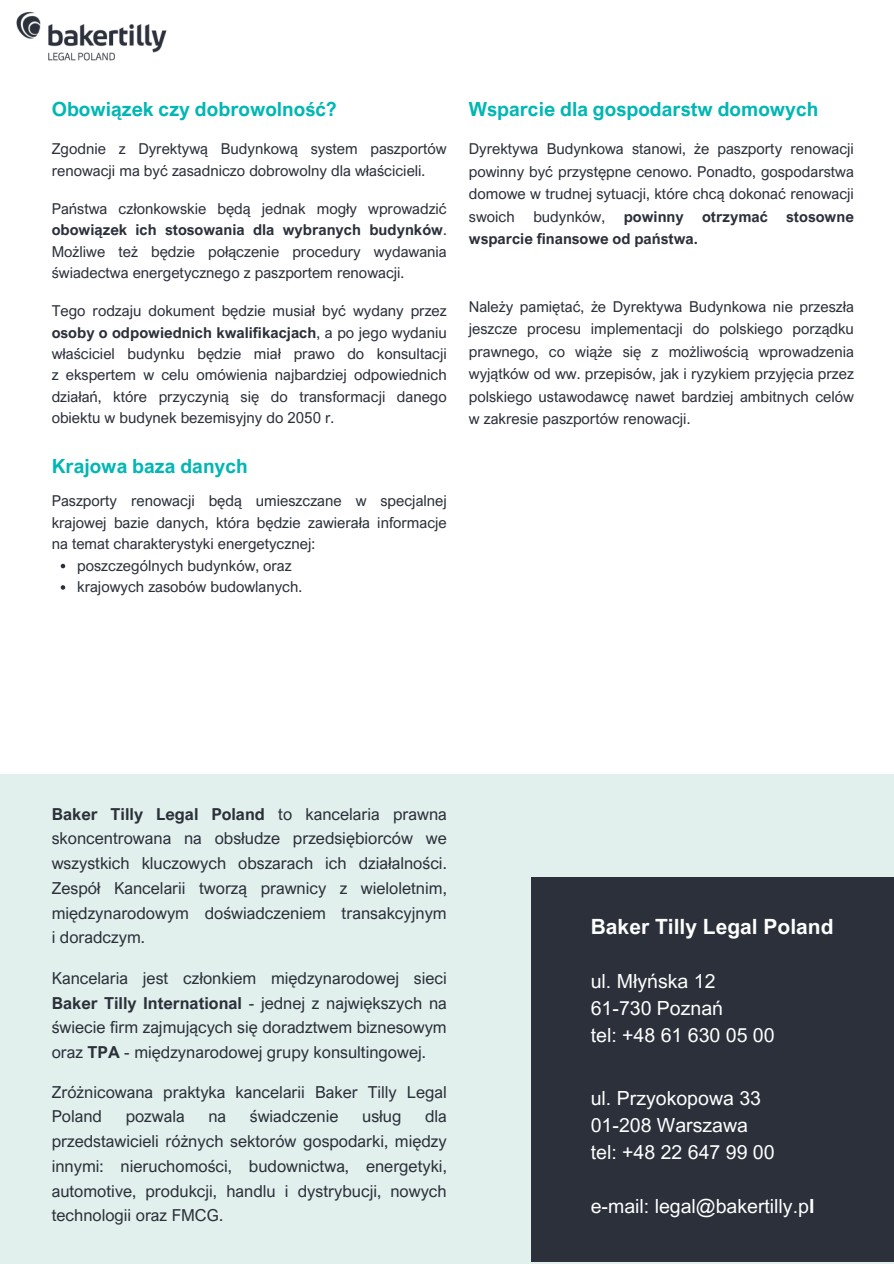
<style>
.page{position:relative;width:894px;height:1264px;background:#fff}
.page>*{position:absolute;margin:0;border:0;box-sizing:border-box;transform-origin:0 0}
.t1{font:700 21px "Arial MT Pro";color:#fff}
.t2{font:19.5px/27px "Arial MT Pro";color:#fff}
.t3{font:700 19.5px "Arial Nova";color:#00b7b3}
.t4{font:16.5px/24.8px "Arial Nova";color:#2b303a;text-align:justify}
.t5{font:15px/21.3px "Arial Nova";color:#2b303a;text-align:justify}
.s1{font-weight:700}
</style>
<div class="page">
<img style="left:16px;top:11px;width:151px;height:50px">
<div style="left:0;top:774px;width:893px;height:489px;background:#e1f0ed"></div>
<div style="left:530px;top:877px;width:363px;height:384px;background:#2b303a"></div>
<svg style="left:61px;top:564px;width:4px;height:4px"></svg>
<svg style="left:61px;top:585px;width:4px;height:4px"></svg>
<p class="t3" style="left:52px;top:97px;width:286px">Obowiązek czy dobrowolność?</p>
<h1 class="t5" style="left:52px;top:138px;width:396px">Zgodnie z Dyrektywą Budynkową system paszportów renowacji ma być zasadniczo dobrowolny dla właścicieli.</h1>
<p class="t5" style="left:52px;top:197px;width:396px">Państwa członkowskie będą jednak mogły wprowadzić <span class="s1">obowiązek ich stosowania dla wybranych budynków</span>.<br>Możliwe też będzie połączenie procedury wydawania świadectwa energetycznego z paszportem renowacji.</p>
<p class="t5" style="left:52px;top:300px;width:396px">Tego rodzaju dokument będzie musiał być wydany przez <span class="s1">osoby o odpowiednich kwalifikacjach</span>, a po jego wydaniu właściciel budynku będzie miał prawo do konsultacji z ekspertem w celu omówienia najbardziej odpowiednich działań, które przyczynią się do transformacji danego obiektu w budynek bezemisyjny do 2050 r.</p>
<p class="t3" style="left:52px;top:453px;width:197px">Krajowa baza danych</p>
<h1 class="t5" style="left:52px;top:490px;width:396px">Paszporty renowacji będą umieszczane w specjalnej krajowej bazie danych, która będzie zawierała informacje na temat charakterystyki energetycznej:</h1>
<p class="t5" style="left:77px;top:554px;width:216px">poszczególnych budynków, oraz</p>
<p class="t5" style="left:77px;top:575px;width:226px">krajowych zasobów budowlanych.</p>
<h1 class="t3" style="left:468px;top:97px;width:351px">Wsparcie dla gospodarstw domowych</h1>
<h2 class="t5" style="left:468px;top:137px;width:386px;line-height:22.5px">Dyrektywa Budynkowa stanowi, że paszporty renowacji powinny być przystępne cenowo. Ponadto, gospodarstwa domowe w trudnej sytuacji, które chcą dokonać renowacji swoich budynków, <span class="s1">powinny otrzymać stosowne wsparcie finansowe od państwa.</span></h2>
<h2 class="t5" style="left:468px;top:295px;width:386px;line-height:22.5px">Należy pamiętać, że Dyrektywa Budynkowa nie przeszła jeszcze procesu implementacji do polskiego porządku prawnego, co wiąże się z możliwością wprowadzenia wyjątków od ww. przepisów, jak i ryzykiem przyjęcia przez polskiego ustawodawcę nawet bardziej ambitnych celów w zakresie paszportów renowacji.</h2>
<p class="t4" style="left:52px;top:801px;width:396px"><span class="s1">Baker Tilly Legal Poland</span> to kancelaria prawna skoncentrowana na obsłudze przedsiębiorców we wszystkich kluczowych obszarach ich działalności.<br>Zespół Kancelarii tworzą prawnicy z wieloletnim, międzynarodowym doświadczeniem transakcyjnym i doradczym.</p>
<h1 class="t4" style="left:52px;top:965px;width:396px">Kancelaria jest członkiem międzynarodowej sieci <span class="s1">Baker Tilly International</span> - jednej z największych na świecie firm zajmujących się doradztwem biznesowym oraz <span class="s1">TPA</span> - międzynarodowej grupy konsultingowej.</h1>
<p class="t4" style="left:52px;top:1079px;width:396px">Zróżnicowana praktyka kancelarii Baker Tilly Legal<br>Poland</p>
<p class="t4" style="left:126px;top:1103px;width:61px">pozwala</p>
<p class="t4" style="left:208px;top:1103px;width:19px">na</p>
<p class="t4" style="left:250px;top:1103px;width:90px">świadczenie</p>
<p class="t4" style="left:362px;top:1103px;width:41px">usług</p>
<p class="t4" style="left:52px;top:1103px;width:396px;text-indent:373px">dla przedstawicieli różnych sektorów gospodarki, między innymi: nieruchomości, budownictwa, energetyki, automotive, produkcji, handlu i dystrybucji, nowych technologii oraz FMCG.</p>
<p class="t1" style="left:590px;top:919px;width:244px">Baker Tilly Legal Poland</p>
<p class="t2" style="left:590px;top:970px;width:185px">ul. Młyńska 12<br>61-730 Poznań<br>tel: +48 61 630 05 00</p>
<p class="t2" style="left:590px;top:1087px;width:185px">ul. Przyokopowa 33<br>01-208 Warszawa tel: +48 22 647 99 00</p>
<p class="t2" style="left:590px;top:1195px;width:225px">e-mail: legal@bakertilly.p<span class="s1">l</span></p>
</div>
